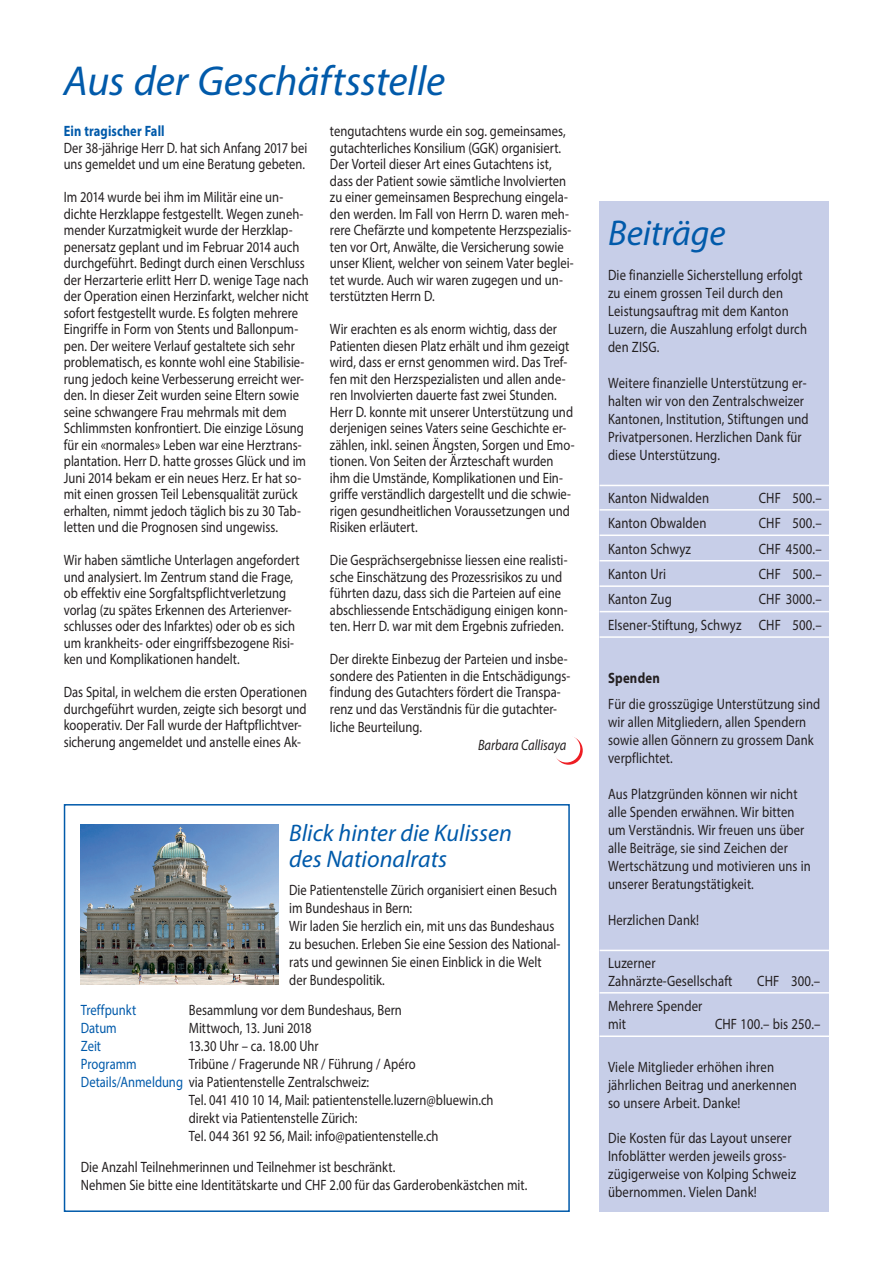
<style>
.page{position:relative;width:893px;height:1263px;background:#fff}
.page>*{position:absolute;margin:0;border:0;box-sizing:border-box;transform-origin:0 0}
.Titel_blau{font:italic 42px "Myriad Pro";letter-spacing:-.005em;color:#015aaa}
.Grundtext{font:italic 36px "Myriad Pro";color:#015aaa}
.Titel_klein{font:italic 24px/25.5px "Myriad Pro";color:#015aaa}
.GT{font:15px/16.5px "Myriad Pro";color:#231f20;scale:.84 1}
._444{font:15px/18px "Myriad Pro";letter-spacing:.01em;color:#231f20;scale:.84 1}
._444-2{font:15px/18px "Myriad Pro";letter-spacing:.01em;color:#231f20;scale:.85 1}
._333{font:15px/18px "Myriad Pro";letter-spacing:.01em;color:#231f20;scale:.85 1}
.GT-2{font:15px/16.5px "Myriad Pro";color:#231f20;scale:.83 1}
.GT-3{font:15px "Myriad Pro";color:#015aaa;scale:.84 1}
.ZT{font:700 15px "Myriad Pro";letter-spacing:.01em;color:#015aaa;scale:.83 1}
.GT-4{font:italic 15px "Myriad Pro";color:#231f20;scale:.84 1}
.Grundtext-2{font:700 15px "Myriad Pro";letter-spacing:.02em;color:#231f20;scale:.85 1}
.s1{color:#015aaa}
</style>
<div class="page">
<svg style="left:554px;top:736px;width:29px;height:29px"></svg>
<div style="left:553px;top:735px;width:27px;height:27px;background:#fff;border-radius:50%"></div>
<div style="left:600px;top:201px;width:229px;height:1011px;background:#c7cee8"></div>
<hr style="left:600px;top:485px;width:229px;height:1px;background:#fff">
<hr style="left:600px;top:509px;width:229px;height:2px;background:#fff">
<hr style="left:600px;top:534px;width:229px;height:2px;background:#fff">
<hr style="left:600px;top:560px;width:229px;height:1px;background:#fff">
<hr style="left:600px;top:585px;width:229px;height:2px;background:#fff">
<hr style="left:600px;top:611px;width:229px;height:1px;background:#fff">
<hr style="left:600px;top:636px;width:229px;height:2px;background:#fff">
<hr style="left:600px;top:950px;width:229px;height:1px;background:#fff">
<hr style="left:600px;top:992px;width:229px;height:1px;background:#fff">
<hr style="left:600px;top:1035px;width:229px;height:2px;background:#fff">
<div style="left:64px;top:804px;width:506px;height:408px;border:2px solid #015aaa"></div>
<img style="left:81px;top:825px;width:198px;height:159px">
<p class="Titel_blau" style="left:64px;top:55px;width:383px">Aus der Geschäftsstelle</p>
<p class="ZT" style="left:64px;top:121px;width:123px">Ein tragischer Fall</p>
<p class="GT-2" style="left:64px;top:139px;width:295px">Der 38-jährige Herr D. hat sich Anfang 2017 bei uns gemeldet und um eine Beratung gebeten.</p>
<p class="GT" style="left:64px;top:189px;width:293px">Im 2014 wurde bei ihm im Militär eine un&shy;dichte Herzklappe festgestellt. Wegen zuneh&shy;mender Kurzatmigkeit wurde der Herzklap&shy;penersatz geplant und im Februar 2014 auch durchgeführt. Bedingt durch einen Verschluss der Herzarterie erlitt Herr D. wenige Tage nach der Operation einen Herzinfarkt, welcher nicht sofort festgestellt wurde. Es folgten mehrere Eingriffe in Form von Stents und Ballonpum&shy;pen. Der weitere Verlauf gestaltete sich sehr problematisch, es konnte wohl eine Stabilisie&shy;rung jedoch keine Verbesserung erreicht wer&shy;den. In dieser Zeit wurden seine Eltern sowie seine schwangere Frau mehrmals mit dem Schlimmsten konfrontiert. Die einzige Lösung für ein «normales» Leben war eine Herztrans&shy;plantation. Herr D. hatte grosses Glück und im Juni 2014 bekam er ein neues Herz. Er hat so&shy;mit einen grossen Teil Lebensqualität zurück erhalten, nimmt jedoch täglich bis zu 30 Tab&shy;letten und die Prognosen sind ungewiss.</p>
<p class="GT" style="left:64px;top:552px;width:282px">Wir haben sämtliche Unterlagen angefordert und analysiert. Im Zentrum stand die Frage, ob effektiv eine Sorgfaltspflichtverletzung vorlag (zu spätes Erkennen des Arterienver&shy;schlusses oder des Infarktes) oder ob es sich um krankheits- oder eingriffsbezogene Risi&shy;ken und Komplikationen handelt.</p>
<p class="GT" style="left:64px;top:684px;width:291px">Das Spital, in welchem die ersten Operationen durchgeführt wurden, zeigte sich besorgt und kooperativ. Der Fall wurde der Haftpflichtver&shy;sicherung angemeldet und anstelle eines Ak-</p>
<p class="GT" style="left:330px;top:123px;width:292px">tengutachtens wurde ein sog. gemeinsames, gutachterliches Konsilium (GGK) organisiert.<br>Der Vorteil dieser Art eines Gutachtens ist, dass der Patient sowie sämtliche Involvierten zu einer gemeinsamen Besprechung eingela&shy;den werden. Im Fall von Herrn D. waren meh&shy;rere Chefärzte und kompetente Herzspezialis&shy;ten vor Ort, Anwälte, die Versicherung sowie unser Klient, welcher von seinem Vater beglei&shy;tet wurde. Auch wir waren zugegen und un&shy;terstützten Herrn D.</p>
<p class="GT" style="left:330px;top:321px;width:293px">Wir erachten es als enorm wichtig, dass der Patienten diesen Platz erhält und ihm gezeigt wird, dass er ernst genommen wird. Das Tref&shy;fen mit den Herzspezialisten und allen ande&shy;ren Involvierten dauerte fast zwei Stunden.<br>Herr D. konnte mit unserer Unterstützung und derjenigen seines Vaters seine Geschichte er&shy;zählen, inkl. seinen Ängsten, Sorgen und Emo&shy;tionen. Von Seiten der Ärzteschaft wurden ihm die Umstände, Komplikationen und Ein&shy;griffe verständlich dargestellt und die schwie&shy;rigen gesundheitlichen Voraussetzungen und Risiken erläutert.</p>
<p class="GT" style="left:330px;top:552px;width:285px">Die Gesprächsergebnisse liessen eine realisti&shy;sche Einschätzung des Prozessrisikos zu und führten dazu, dass sich die Parteien auf eine abschliessende Entschädigung einigen konn&shy;ten. Herr D. war mit dem Ergebnis zufrieden.</p>
<p class="GT" style="left:330px;top:651px;width:288px">Der direkte Einbezug der Parteien und insbe&shy;sondere des Patienten in die Entschädigungs&shy;findung des Gutachters fördert die Transpa&shy;renz und das Verständnis für die gutachter-</p>
<p class="GT" style="left:330px;top:718px;width:111px">liche Beurteilung.</p>
<p class="GT-4" style="left:478px;top:735px;width:107px">Barbara Callisaya</p>
<p class="Titel_klein" style="left:289px;top:820px;width:224px">Blick hinter die Kulissen des Nationalrats</p>
<p class="GT" style="left:289px;top:880px;width:320px;line-height:18px">Die Patientenstelle Zürich organisiert einen Besuch im Bundeshaus in Bern:</p>
<p class="GT" style="left:289px;top:916px;width:324px;line-height:18px">Wir laden Sie herzlich ein, mit uns das Bundeshaus zu besuchen. Erleben Sie eine Session des National&shy;rats und gewinnen Sie einen Einblick in die Welt der Bundespolitik.</p>
<p class="GT-3" style="left:81px;top:1000px;width:67px">Treffpunkt</p>
<p class="GT" style="left:189px;top:1001px;width:255px">Besammlung vor dem Bundeshaus, Bern</p>
<p class="GT-3" style="left:81px;top:1018px;width:44px">Datum</p>
<p class="GT" style="left:189px;top:1019px;width:148px">Mittwoch, 13. Juni 2018</p>
<p class="GT-3" style="left:81px;top:1036px;width:26px">Zeit</p>
<p class="GT" style="left:189px;top:1037px;width:156px">13.30 Uhr – ca. 18.00 Uhr</p>
<p class="GT-3" style="left:81px;top:1054px;width:68px">Programm</p>
<p class="GT" style="left:189px;top:1055px;width:271px">Tribüne / Fragerunde NR / Führung / Apéro</p>
<p class="GT" style="left:189px;top:1072px;width:364px;line-height:18px;text-indent:-108px"><span class="s1">Details/Anmeldung</span> via Patientenstelle Zentralschweiz:<br>Tel. 041 410 10 14, Mail: patientenstelle.luzern@bluewin.ch direkt via Patientenstelle Zürich:<br>Tel. 044 361 92 56, Mail: info@patientenstelle.ch</p>
<p class="GT" style="left:81px;top:1158px;width:376px">Die Anzahl Teilnehmerinnen und Teilnehmer ist beschränkt.</p>
<p class="GT" style="left:81px;top:1176px;width:533px">Nehmen Sie bitte eine Identitätskarte und CHF 2.00 für das Garderobenkästchen mit.</p>
<p class="Grundtext" style="left:608px;top:210px;width:119px">Beiträge</p>
<p class="_444" style="left:608px;top:266px;width:238px">Die finanzielle Sicherstellung erfolgt zu einem grossen Teil durch den<br>Leistungsauftrag mit dem Kanton<br>Luzern, die Auszahlung erfolgt durch den ZISG.</p>
<p class="_444" style="left:608px;top:374px;width:240px">Weitere finanzielle Unterstützung er&shy;halten wir von den Zentralschweizer Kantonen, Institution, Stiftungen und Privatpersonen. Herzlichen Dank für diese Unterstützung.</p>
<p class="_444-2" style="left:608px;top:488px;width:120px">Kanton Nidwalden</p>
<p class="_444-2" style="left:759px;top:488px;width:76px">CHF 500.–</p>
<p class="_444-2" style="left:608px;top:514px;width:117px">Kanton Obwalden</p>
<p class="_444-2" style="left:759px;top:514px;width:76px">CHF 500.–</p>
<p class="_444-2" style="left:608px;top:539px;width:99px">Kanton Schwyz</p>
<p class="_444-2" style="left:759px;top:539px;width:76px">CHF 4500.–</p>
<p class="_444-2" style="left:608px;top:565px;width:70px">Kanton Uri</p>
<p class="_444-2" style="left:759px;top:565px;width:76px">CHF 500.–</p>
<p class="_444-2" style="left:608px;top:590px;width:77px">Kanton Zug</p>
<p class="_444-2" style="left:759px;top:590px;width:76px">CHF 3000.–</p>
<p class="_444-2" style="left:608px;top:616px;width:253px">Elsener-Stiftung, Schwyz CHF 500.–</p>
<p class="Grundtext-2" style="left:608px;top:668px;width:63px">Spenden</p>
<p class="_444" style="left:608px;top:695px;width:254px">Für die grosszügige Unterstützung sind wir allen Mitgliedern, allen Spendern sowie allen Gönnern zu grossem Dank verpflichtet.</p>
<p class="_444" style="left:608px;top:785px;width:243px">Aus Platzgründen können wir nicht alle Spenden erwähnen. Wir bitten um Verständnis. Wir freuen uns über alle Beiträge, sie sind Zeichen der Wertschätzung und motivieren uns in unserer Beratungstätigkeit.</p>
<p class="_444" style="left:608px;top:911px;width:110px">Herzlichen Dank!</p>
<p class="_444-2" style="left:608px;top:953px;width:148px">Luzerner<br>Zahnärzte-Gesellschaft</p>
<p class="_444-2" style="left:757px;top:971px;width:76px">CHF 300.–</p>
<p class="_444-2" style="left:608px;top:997px;width:112px">Mehrere Spender mit</p>
<p class="_444-2" style="left:715px;top:1015px;width:126px">CHF 100.– bis 250.–</p>
<p class="_333" style="left:608px;top:1058px;width:224px">Viele Mitglieder erhöhen ihren jährlichen Beitrag und anerkennen so unsere Arbeit. Danke!</p>
<p class="_333" style="left:608px;top:1129px;width:223px">Die Kosten für das Layout unserer<br>Infoblätter werden jeweils gross&shy;zügigerweise von Kolping Schweiz übernommen. Vielen Dank!</p>
</div>
